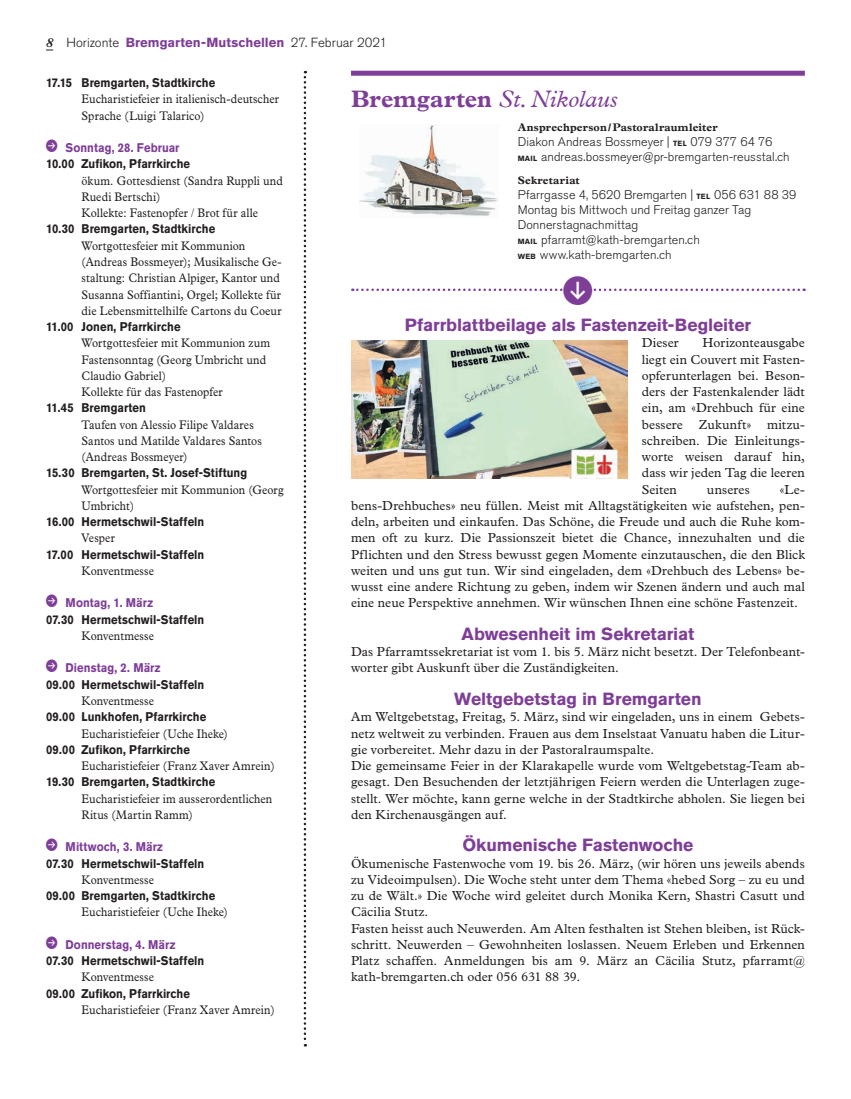
<style>
.page{position:relative;width:851px;height:1099px;background:#fff}
.page>*{position:absolute;margin:0;border:0;box-sizing:border-box;transform-origin:0 0}
.t1{font:italic 23.75px "Plantin MT Pro";color:#7e3e98}
.t2{font:700 17.5px "Akzidenz Grotesk Pro";letter-spacing:-.005em;color:#7e3e98}
.t3{font:13.12px/16.2px "Plantin Std";letter-spacing:.005em;color:#231f20}
.t4{font:300 13.12px "Akzidenz Grotesk Pro";color:#231f20}
.t5{font:12.5px/16.2px "Plantin Std";letter-spacing:.01em;color:#231f20;scale:.9 1}
.t6{font:700 12.5px "Akzidenz Grotesk Pro";letter-spacing:.005em;color:#231f20;scale:.9 1}
.t7{font:300 12.5px/15px "Akzidenz Grotesk Pro";letter-spacing:.005em;color:#231f20}
.t8{font:700 12.5px "Akzidenz Grotesk Pro";letter-spacing:.005em;color:#7e3e98;scale:.9 1}
.t9{font:700 11px "Plantin MT Pro";letter-spacing:.015em;color:#231f20}
.s1{font-family:"Plantin Std";font-weight:700;font-style:italic}
.s2{font-weight:700;color:#7e3e98}
.s3{font-weight:700;font-style:normal}
.s4{font-weight:700;font-size:7.5px}
</style>
<div class="page">
<svg style="left:303px;top:71px;width:3px;height:975px"></svg>
<img style="left:351px;top:340px;width:276px;height:138px">
<div style="left:351px;top:71px;width:453px;height:5px;background:#7e3e98"></div>
<img style="left:360px;top:124px;width:138px;height:92px">
<svg style="left:352px;top:288px;width:452px;height:4px"></svg>
<p class="t4" style="left:46px;top:34px;width:342px"><span class="s1">8</span> Horizonte <span class="s2">Bremgarten-Mutschellen</span> 27. Februar 2021</p>
<p class="t6" style="left:46px;top:75px;width:189px">17.15 Bremgarten, Stadtkirche</p>
<p class="t5" style="left:82px;top:91px;width:221px">Eucharistiefeier in italienisch-deutscher<br>Sprache (Luigi Talarico)</p>
<p class="t8" style="left:66px;top:140px;width:128px">Sonntag, 28. Februar</p>
<p class="t6" style="left:46px;top:156px;width:161px">10.00 Zufikon, Pfarrkirche</p>
<p class="t5" style="left:82px;top:172px;width:225px">ökum. Gottesdienst (Sandra Ruppli und<br>Ruedi Bertschi)<br>Kollekte: Fastenopfer / Brot für alle</p>
<p class="t6" style="left:46px;top:221px;width:189px">10.30 Bremgarten, Stadtkirche</p>
<p class="t5" style="left:82px;top:237px;width:224px">Wortgottesfeier mit Kommunion (Andreas Bossmeyer); Musikalische Ge&shy;staltung: Christian Alpiger, Kantor und Susanna Soffiantini, Orgel; Kollekte für die Lebensmittelhilfe Cartons du Coeur</p>
<p class="t6" style="left:46px;top:318px;width:151px">11.00 Jonen, Pfarrkirche</p>
<p class="t5" style="left:82px;top:335px;width:211px">Wortgottesfeier mit Kommunion zum<br>Fastensonntag (Georg Umbricht und<br>Claudio Gabriel)<br>Kollekte für das Fastenopfer</p>
<p class="t6" style="left:46px;top:400px;width:112px">11.45 Bremgarten</p>
<p class="t5" style="left:81px;top:416px;width:202px">Taufen von Alessio Filipe Valdares<br>Santos und Matilde Valdares Santos (Andreas Bossmeyer)</p>
<p class="t6" style="left:46px;top:465px;width:225px">15.30 Bremgarten, St. Josef-Stiftung</p>
<p class="t5" style="left:81px;top:481px;width:226px">Wortgottesfeier mit Kommunion (Georg<br>Umbricht)</p>
<p class="t6" style="left:46px;top:513px;width:177px">16.00 Hermetschwil-Staffeln</p>
<p class="t5" style="left:81px;top:530px;width:39px">Vesper</p>
<p class="t6" style="left:46px;top:546px;width:177px">17.00 Hermetschwil-Staffeln</p>
<p class="t5" style="left:81px;top:562px;width:82px">Konventmesse</p>
<p class="t8" style="left:66px;top:595px;width:99px">Montag, 1. März</p>
<p class="t6" style="left:46px;top:611px;width:177px">07.30 Hermetschwil-Staffeln</p>
<p class="t5" style="left:81px;top:627px;width:82px">Konventmesse</p>
<p class="t8" style="left:66px;top:660px;width:107px">Dienstag, 2. März</p>
<p class="t6" style="left:46px;top:676px;width:177px">09.00 Hermetschwil-Staffeln</p>
<p class="t5" style="left:81px;top:692px;width:82px">Konventmesse</p>
<p class="t6" style="left:46px;top:708px;width:179px">09.00 Lunkhofen, Pfarrkirche</p>
<p class="t5" style="left:81px;top:725px;width:164px">Eucharistiefeier (Uche Iheke)</p>
<p class="t6" style="left:46px;top:741px;width:161px">09.00 Zufikon, Pfarrkirche</p>
<p class="t5" style="left:81px;top:757px;width:216px">Eucharistiefeier (Franz Xaver Amrein)</p>
<p class="t6" style="left:46px;top:773px;width:189px">19.30 Bremgarten, Stadtkirche</p>
<p class="t5" style="left:81px;top:790px;width:213px">Eucharistiefeier im ausserordentlichen<br>Ritus (Martin Ramm)</p>
<p class="t8" style="left:66px;top:838px;width:110px">Mittwoch, 3. März</p>
<p class="t6" style="left:46px;top:855px;width:177px">07.30 Hermetschwil-Staffeln</p>
<p class="t5" style="left:81px;top:871px;width:82px">Konventmesse</p>
<p class="t6" style="left:46px;top:887px;width:189px">09.00 Bremgarten, Stadtkirche</p>
<p class="t5" style="left:81px;top:904px;width:164px">Eucharistiefeier (Uche Iheke)</p>
<p class="t8" style="left:66px;top:936px;width:124px">Donnerstag, 4. März</p>
<p class="t6" style="left:46px;top:952px;width:177px">07.30 Hermetschwil-Staffeln</p>
<p class="t5" style="left:81px;top:969px;width:82px">Konventmesse</p>
<p class="t6" style="left:46px;top:985px;width:161px">09.00 Zufikon, Pfarrkirche</p>
<p class="t5" style="left:81px;top:1001px;width:216px">Eucharistiefeier (Franz Xaver Amrein)</p>
<h1 class="t1" style="left:351px;top:85px;width:268px"><span class="s3">Bremgarten</span> St.Nikolaus</h1>
<p class="t9" style="left:517px;top:120px;width:201px">Ansprechperson/Pastoralraumleiter</p>
<p class="t7" style="left:517px;top:134px;width:273px">Diakon Andreas Bossmeyer | <span class="s4">TEL</span> 079 377 64 76<br><span class="s4">MAIL</span> andreas.bossmeyer@pr-bremgarten-reusstal.ch</p>
<p class="t9" style="left:517px;top:174px;width:64px">Sekretariat</p>
<p class="t7" style="left:517px;top:188px;width:280px">Pfarrgasse 4, 5620 Bremgarten | <span class="s4">TEL</span> 056 631 88 39<br>Montag bis Mittwoch und Freitag ganzer Tag Donnerstagnachmittag<br><span class="s4">MAIL</span> pfarramt@kath-bremgarten.ch<br><span class="s4">WEB</span> www.kath-bremgarten.ch</p>
<h2 class="t2" style="left:404px;top:313px;width:348px">Pfarrblattbeilage als Fastenzeit-Begleiter</h2>
<p class="t3" style="left:641px;top:335px;width:38px">Dieser</p>
<p class="t3" style="left:641px;top:335px;width:165px;text-align:justify;text-indent:61px">Horizonteausgabe liegt ein Couvert mit Fasten&shy;opferunterlagen bei. Beson&shy;ders der Fastenkalender lädt ein, am «Drehbuch für eine bessere Zukunft» mitzu&shy;schreiben. Die Einleitungs&shy;worte weisen darauf hin, dass wir jeden Tag die leeren Seiten</p>
<p class="t3" style="left:351px;top:481px;width:455px;text-align:justify;text-indent:429px">«Le&shy;bens-Drehbuches» neu füllen. Meist mit Alltagstätigkeiten wie aufstehen, pen&shy;deln, arbeiten und einkaufen. Das Schöne, die Freude und auch die Ruhe kom&shy;men oft zu kurz. Die Passionszeit bietet die Chance, innezuhalten und die Pflichten und den Stress bewusst gegen Momente einzutauschen, die den Blick weiten und uns gut tun. Wir sind eingeladen, dem «Drehbuch des Lebens» be&shy;wusst eine andere Richtung zu geben, indem wir Szenen ändern und auch mal eine neue Perspektive annehmen. Wir wünschen Ihnen eine schöne Fastenzeit.</p>
<h2 class="t2" style="left:461px;top:622px;width:234px">Abwesenheit im Sekretariat</h2>
<p class="t3" style="left:351px;top:643px;width:455px">Das Pfarramtssekretariat ist vom 1. bis 5. März nicht besetzt. Der Telefonbeant&shy;worter gibt Auskunft über die Zuständigkeiten.</p>
<h2 class="t2" style="left:454px;top:687px;width:249px">Weltgebetstag in Bremgarten</h2>
<p class="t3" style="left:351px;top:708px;width:455px">Am Weltgebetstag, Freitag, 5. März, sind wir eingeladen, uns in einem Gebets&shy;netz weltweit zu verbinden. Frauen aus dem Inselstaat Vanuatu haben die Litur&shy;gie vorbereitet. Mehr dazu in der Pastoralraumspalte.<br>Die gemeinsame Feier in der Klarakapelle wurde vom Weltgebetstag-Team ab&shy;gesagt. Den Besuchenden der letztjährigen Feiern werden die Unterlagen zuge&shy;stellt. Wer möchte, kann gerne welche in der Stadtkirche abholen. Sie liegen bei den Kirchenausgängen auf.</p>
<h2 class="t2" style="left:462px;top:833px;width:232px">Ökumenische Fastenwoche</h2>
<p class="t3" style="left:351px;top:855px;width:455px">Ökumenische Fastenwoche vom 19. bis 26. März, (wir hören uns jeweils abends zu Videoimpulsen). Die Woche steht unter dem Thema «hebed Sorg – zu eu und zu de Wält.» Die Woche wird geleitet durch Monika Kern, Shastri Casutt und Cäcilia Stutz.<br>Fasten heisst auch Neuwerden. Am Alten festhalten ist Stehen bleiben, ist Rück&shy;schritt. Neuwerden – Gewohnheiten loslassen. Neuem Erleben und Erkennen Platz schaffen. Anmeldungen bis am 9. März an Cäcilia Stutz, pfarramt@ kath-bremgarten.ch oder 056 631 88 39.</p>
<p class="t3" style="left:706px;top:481px;width:44px">unseres</p>
</div>
